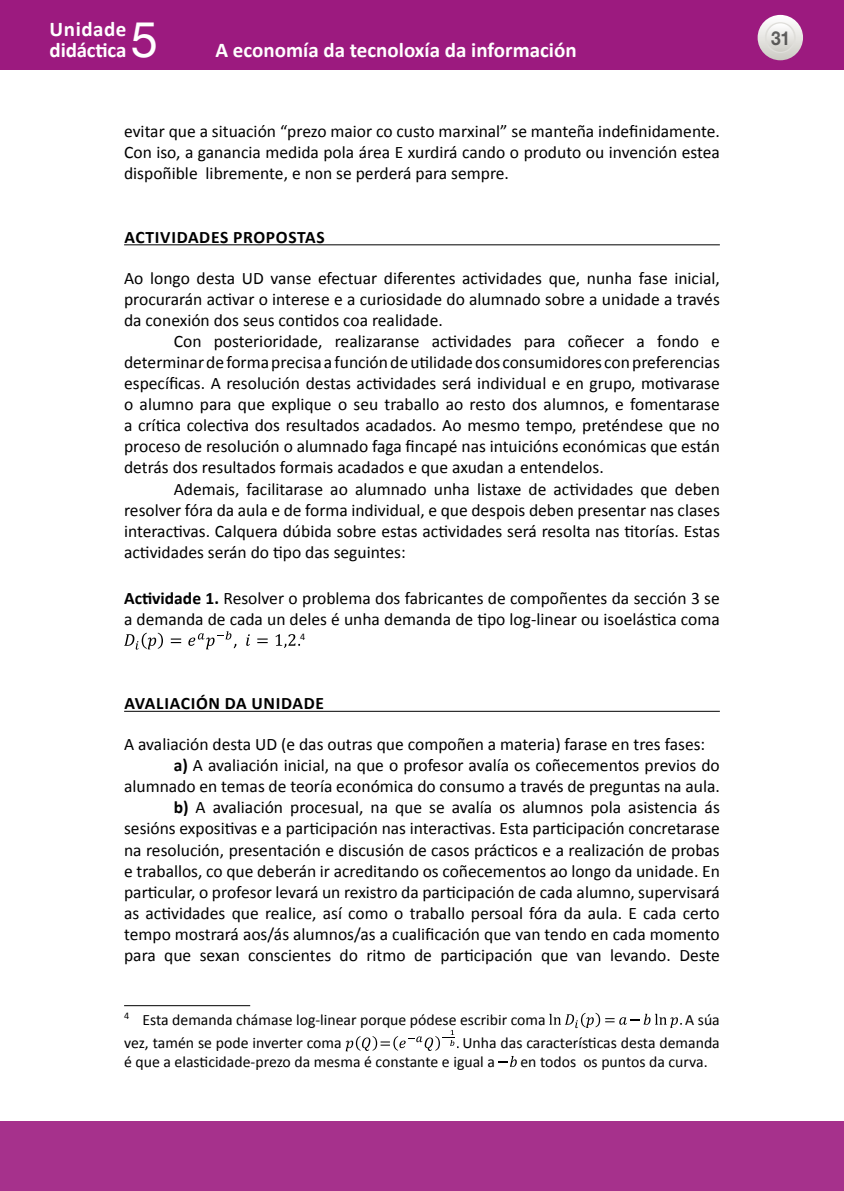
<style>
.page{position:relative;width:844px;height:1191px;background:#fff}
.page>*{position:absolute;margin:0;border:0;box-sizing:border-box;transform-origin:0 0}
.t1{font:49px "Helvetica Neue";color:#fff}
.t2{font:700 21px/21px "Calibri";color:#fff}
.t3{font:700 19.25px "Helvetica Neue";color:#000;scale:.9 1}
.t4{font:17.5px/21px "Calibri";color:#000;text-align:justify}
.t5{font:700 17.5px "Calibri";letter-spacing:.04em;color:#000}
.t6{font:15.75px/19.2px "Calibri";color:#000}
.t7{font:10.15px "Calibri";color:#000}
.s1{font-weight:700}
</style>
<div class="page">
<div style="left:0;top:0;width:843px;height:69px;background:#9c1a7f"></div>
<svg style="left:757px;top:15px;width:45px;height:45px"></svg>
<svg style="left:765px;top:23px;width:29px;height:29px"></svg>
<div style="left:764px;top:22px;width:31px;height:31px;border:1px solid #dfdeda;border-radius:50%"></div>
<div style="left:0;top:1121px;width:843px;height:70px;background:#a6318c"></div>
<hr style="left:124px;top:244px;width:595px;height:1px;background:#000">
<hr style="left:124px;top:711px;width:595px;height:1px;background:#000">
<svg style="left:124px;top:632px;width:39px;height:17px"></svg>
<svg style="left:171px;top:638px;width:10px;height:5px"></svg>
<svg style="left:188px;top:631px;width:48px;height:18px"></svg>
<svg style="left:246px;top:634px;width:4px;height:12px"></svg>
<svg style="left:257px;top:638px;width:10px;height:5px"></svg>
<svg style="left:275px;top:634px;width:25px;height:14px"></svg>
<hr style="left:124px;top:1005px;width:126px;height:1px;background:#000">
<svg style="left:549px;top:1012px;width:132px;height:16px"></svg>
<svg style="left:345px;top:1030px;width:113px;height:21px"></svg>
<svg style="left:498px;top:1056px;width:18px;height:11px"></svg>
<p class="t2" style="left:50px;top:19px;width:78px">Unidade didáctica</p>
<h1 class="t1" style="left:131px;top:5px;width:29px">5</h1>
<p class="t2" style="left:215px;top:40px;width:362px">A economía da tecnoloxía da información</p>
<p class="t4" style="left:124px;top:121px;width:597px">evitar que a situación “prezo maior co custo marxinal” se manteña indefinidamente.<br>Con iso, a ganancia medida pola área E xurdirá cando o produto ou invención estea dispoñible libremente, e non se perderá para sempre.</p>
<p class="t5" style="left:124px;top:226px;width:202px">ACTIVIDADES PROPOSTAS</p>
<p class="t4" style="left:124px;top:267px;width:597px">Ao longo desta UD vanse efectuar diferentes actividades que, nunha fase inicial, procurarán activar o interese e a curiosidade do alumnado sobre a unidade a través da conexión dos seus contidos coa realidade.</p>
<p class="t4" style="left:124px;top:330px;width:597px;text-indent:50px">Con posterioridade, realizaranse actividades para coñecer a fondo e determinar de forma precisa a función de utilidade dos consumidores con preferencias específicas. A resolución destas actividades será individual e en grupo, motivarase o alumno para que explique o seu traballo ao resto dos alumnos, e fomentarase a crítica colectiva dos resultados acadados. Ao mesmo tempo, preténdese que no proceso de resolución o alumnado faga fincapé nas intuicións económicas que están detrás dos resultados formais acadados e que axudan a entendelos.</p>
<p class="t4" style="left:124px;top:478px;width:597px;text-indent:50px">Ademais, facilitarase ao alumnado unha listaxe de actividades que deben resolver fóra da aula e de forma individual, e que despois deben presentar nas clases interactivas. Calquera dúbida sobre estas actividades será resolta nas titorías. Estas actividades serán do tipo das seguintes:</p>
<p class="t4" style="left:124px;top:587px;width:597px"><span class="s1">Actividade 1.</span> Resolver o problema dos fabricantes de compoñentes da sección 3 se a demanda de cada un deles é unha demanda de tipo log-linear ou isoelástica coma</p>
<p class="t7" style="left:300px;top:630px;width:7px">4</p>
<p class="t5" style="left:124px;top:692px;width:201px">AVALIACIÓN DA UNIDADE</p>
<p class="t4" style="left:124px;top:734px;width:582px">A avaliación desta UD (e das outras que compoñen a materia) farase en tres fases:</p>
<p class="t4" style="left:174px;top:755px;width:547px"><span class="s1">a)</span> A avaliación inicial, na que o profesor avalía os coñecementos previos do</p>
<p class="t4" style="left:124px;top:776px;width:597px">alumnado en temas de teoría económica do consumo a través de preguntas na aula.</p>
<p class="t4" style="left:174px;top:797px;width:547px"><span class="s1">b)</span> A avaliación procesual, na que se avalía os alumnos pola asistencia ás</p>
<p class="t4" style="left:124px;top:818px;width:597px">sesións expositivas e a participación nas interactivas. Esta participación concretarase</p>
<p class="t4" style="left:124px;top:839px;width:597px">na resolución, presentación e discusión de casos prácticos e a realización de probas</p>
<p class="t4" style="left:124px;top:860px;width:597px">e traballos, co que deberán ir acreditando os coñecementos ao longo da unidade. En</p>
<p class="t4" style="left:124px;top:881px;width:597px">particular, o profesor levará un rexistro da participación de cada alumno, supervisará</p>
<p class="t4" style="left:124px;top:902px;width:597px">as actividades que realice, así como o traballo persoal fóra da aula. E cada certo</p>
<p class="t4" style="left:124px;top:923px;width:597px">tempo mostrará aos/ás alumnos/as a cualificación que van tendo en cada momento</p>
<p class="t4" style="left:124px;top:944px;width:597px">para que sexan conscientes do ritmo de participación que van levando. Deste</p>
<p class="t6" style="left:124px;top:1010px;width:423px"><sup>4</sup> Esta demanda chámase log-linear porque pódese escribir coma</p>
<p class="t6" style="left:685px;top:1010px;width:36px">A súa</p>
<p class="t6" style="left:124px;top:1032px;width:219px">vez, tamén se pode inverter coma</p>
<p class="t6" style="left:124px;top:1032px;width:597px;text-indent:338px">Unha das características desta demanda é que a elasticidade-prezo da mesma é constante e igual a</p>
<p class="t6" style="left:520px;top:1052px;width:189px">en todos os puntos da curva.</p>
<p class="t3" style="left:770px;top:26px;width:23px">31</p>
</div>
